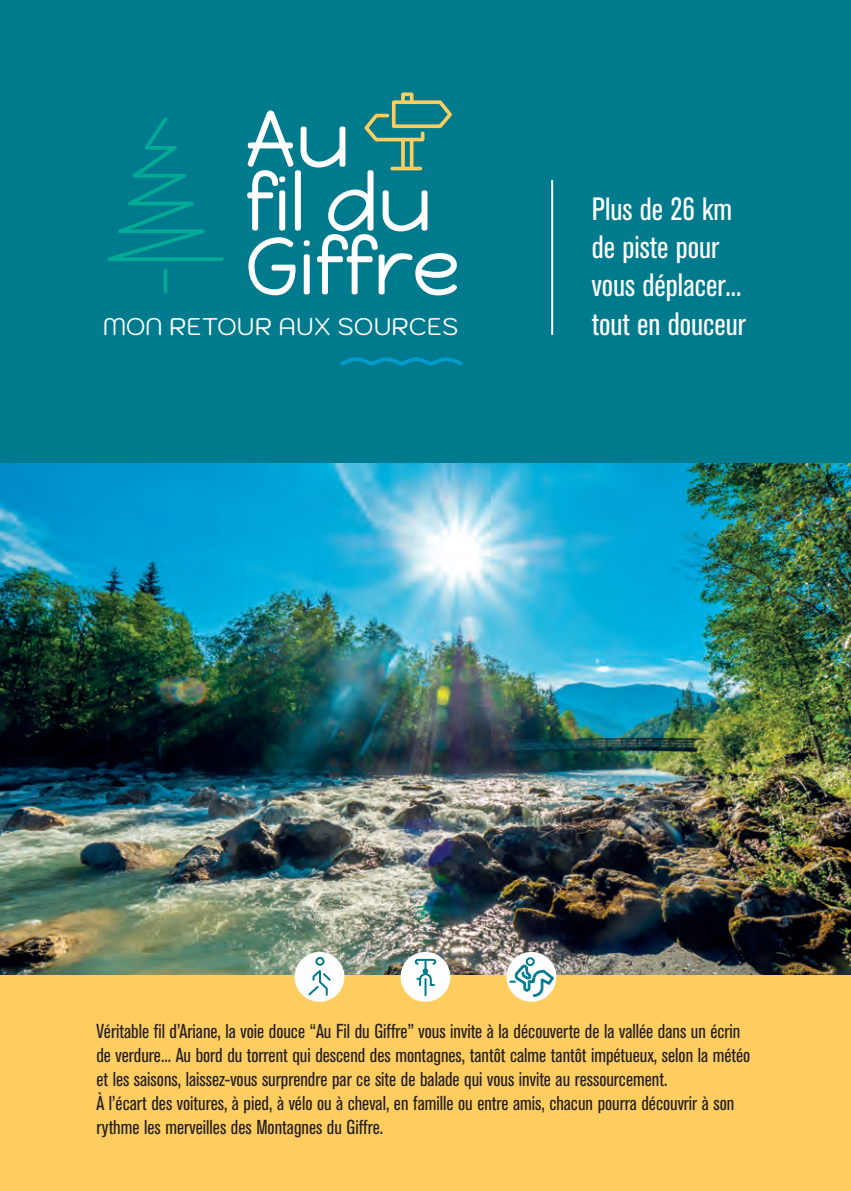
<style>
.page{position:relative;width:851px;height:1191px;background:#fff}
.page>*{position:absolute;margin:0;border:0;box-sizing:border-box;transform-origin:0 0}
.t1{font:80.6px/63.8px "Happy Monkey";color:#fff}
.t2{font:condensed 32px/38.4px "Akzidenz Grotesk BE";color:#fff}
.t3{font:24.2px "Kodchasan";color:#fff}
.t4{font:condensed 20px/24px "Akzidenz Grotesk BE";color:#231f20}
</style>
<div class="page">
<div style="left:0;top:668px;width:850px;height:523px;background:#fecd60"></div>
<div style="left:0;top:0;width:850px;height:748px;background:#007b8e"></div>
<img style="left:0;top:463px;width:850px;height:511px">
<svg style="left:340px;top:359px;width:123px;height:7px"></svg>
<svg style="left:107px;top:117px;width:117px;height:144px"></svg>
<hr style="left:164px;top:270px;width:3px;height:22px;background:#00ab95">
<svg style="left:364px;top:97px;width:88px;height:46px"></svg>
<svg style="left:401px;top:140px;width:4px;height:26px"></svg>
<hr style="left:410px;top:140px;width:3px;height:26px;background:#fecd60">
<div style="left:401px;top:92px;width:12px;height:12px;border:4px solid #fecd60"></div>
<hr style="left:392px;top:167px;width:28px;height:3px;background:#fecd60">
<hr style="left:551px;top:180px;width:2px;height:155px;background:#fff">
<svg style="left:399px;top:950px;width:53px;height:52px;background:#d5d8ca"></svg>
<svg style="left:293px;top:950px;width:53px;height:52px;background:#dee1d1"></svg>
<svg style="left:505px;top:950px;width:53px;height:52px;background:#c8d2c5"></svg>
<div style="left:525px;top:957px;width:9px;height:9px;border:2px solid #007b8e;border-radius:50%"></div>
<h1 class="t1" style="left:245px;top:107px;width:217px">Au<br>fil du<br>Giffre</h1>
<p class="t3" style="left:103px;top:312px;width:357px">MON RETOUR AUX SOURCES</p>
<h2 class="t2" style="left:591px;top:190px;width:155px">Plus de 26 km de piste pour vous déplacer... tout en douceur</h2>
<p class="t4" style="left:96px;top:1019px;width:655px">Véritable fil d’Ariane, la voie douce “Au Fil du Giffre” vous invite à la découverte de la vallée dans un écrin de verdure... Au bord du torrent qui descend des montagnes, tantôt calme tantôt impétueux, selon la météo et les saisons, laissez-vous surprendre par ce site de balade qui vous invite au ressourcement.<br>À l’écart des voitures, à pied, à vélo ou à cheval, en famille ou entre amis, chacun pourra découvrir à son rythme les merveilles des Montagnes du Giffre.</p>
</div>
